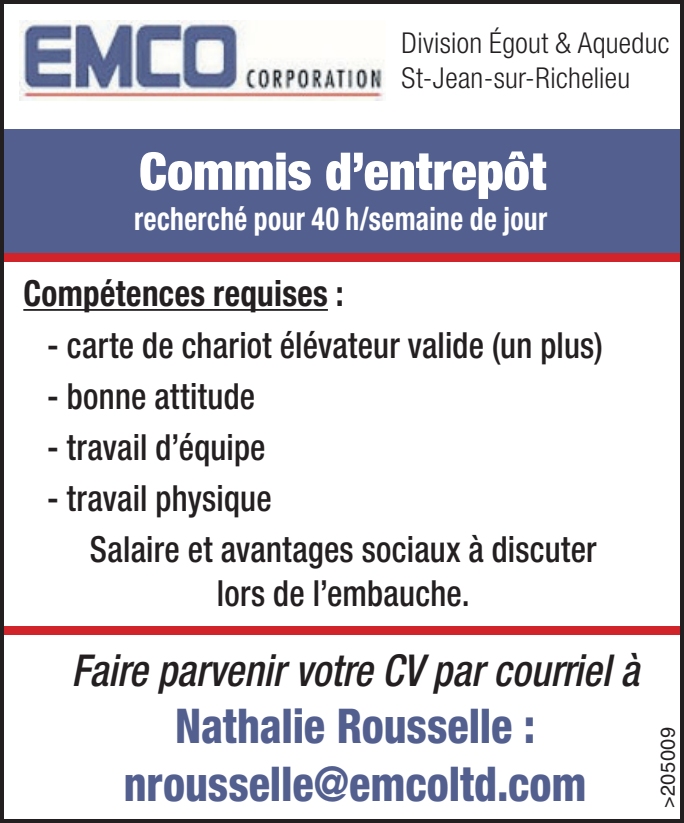
<style>
.page{position:relative;width:684px;height:823px;background:#fff}
.page>*{position:absolute;margin:0;border:0;box-sizing:border-box;transform-origin:0 0}
.t1{font:900 condensed 52px "Helvetica Neue LT Std";color:#fff}
.t2{font:800 condensed 48px/57.6px "Helvetica Neue LT Std";letter-spacing:-.005em;color:#525f8f;text-align:center;scale:.92 1}
.t3{font:italic 500 condensed 44px "Helvetica Neue LT Std";color:#231f20;scale:.92 1}
.t4{font:500 condensed 36px/51.2px "Helvetica Neue LT Std";letter-spacing:.01em;color:#231f20;scale:.92 1}
.t5{font:700 condensed 36px "Helvetica Neue LT Std";letter-spacing:.01em;color:#231f20;scale:.92 1}
.t6{font:700 condensed 32px "Helvetica Neue LT Std";letter-spacing:.015em;color:#fff;scale:.86 1}
.t7{font:300 condensed 28.8px/34.4px "Helvetica Neue LT Std";letter-spacing:.01em;color:#231f20}
.t8{font:20px "Helvetica LT Std";letter-spacing:.03em;color:#231f20}
</style>
<div class="page">
<div style="left:0;top:129px;width:684px;height:124px;background:#525f8f"></div>
<img style="left:19px;top:20px;width:365px;height:80px">
<div style="left:1px;top:253px;width:683px;height:8px;background:#d1232a"></div>
<hr style="left:23px;top:309px;width:305px;height:2px;background:#231f20">
<div style="left:1px;top:626px;width:683px;height:8px;background:#d1232a"></div>
<div style="left:0;top:0;width:684px;height:823px;border:4px solid #231f20"></div>
<p class="t7" style="left:401px;top:25px;width:270px">Division Égout &amp; Aqueduc<br>St-Jean-sur-Richelieu</p>
<h1 class="t1" style="left:139px;top:139px;width:409px">Commis d’entrepôt</h1>
<p class="t6" style="left:134px;top:199px;width:482px">recherché pour 40 h/semaine de jour</p>
<p class="t5" style="left:23px;top:272px;width:350px">Compétences requises :</p>
<p class="t4" style="left:47px;top:319px;width:605px">- carte de chariot élévateur valide (un plus)</p>
<p class="t4" style="left:47px;top:370px;width:228px">- bonne attitude</p>
<p class="t4" style="left:47px;top:421px;width:239px">- travail d’équipe</p>
<p class="t4" style="left:90px;top:472px;width:552px;text-indent:-43px">- travail physique<br>Salaire et avantages sociaux à discuter</p>
<p class="t4" style="left:217px;top:567px;width:277px">lors de l’embauche.</p>
<p class="t3" style="left:71px;top:644px;width:619px">Faire parvenir votre CV par courriel à</p>
<h2 class="t2" style="left:124px;top:697px;width:505px">Nathalie Rousselle : nrousselle@emcoltd.com</h2>
<p class="t8" style="left:656px;top:808px;width:83px;rotate:-90deg">&gt;205009</p>
</div>
